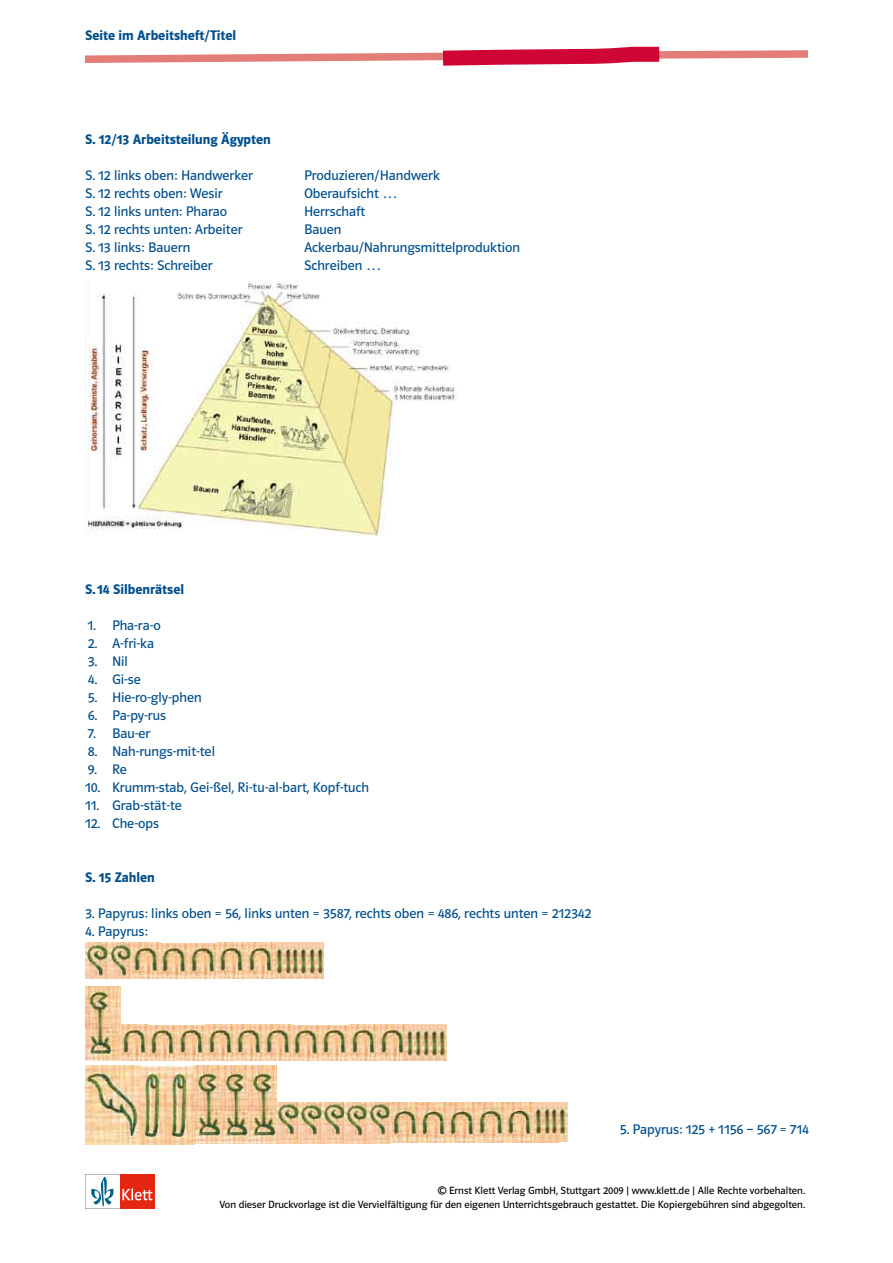
<style>
.page{position:relative;width:893px;height:1263px;background:#fff}
.page>*{position:absolute;margin:0;border:0;box-sizing:border-box;transform-origin:0 0}
.Aufgabe{font:13.95px "Polo ST11 K Buch";color:#004f8c}
.Aufgabe_Einzug{font:13.95px "Polo ST11 K Buch";color:#004f8c}
.Aufgabe-2{font:13.95px "Polo ST11 K Hfett";color:#004f8c}
.t1{font:10.5px/13.5px "Polo ST11 K Buch";color:#000;text-align:right}
</style>
<div class="page">
<svg style="left:85px;top:46px;width:723px;height:20px"></svg>
<div style="left:120px;top:1174px;width:35px;height:35px;background:#e52613"></div>
<svg style="left:85px;top:1174px;width:68px;height:35px"></svg>
<img style="left:85px;top:282px;width:372px;height:254px">
<img style="left:85px;top:943px;width:239px;height:36px">
<img style="left:85px;top:986px;width:35px;height:74px">
<img style="left:120px;top:1025px;width:326px;height:36px">
<img style="left:85px;top:1066px;width:191px;height:78px">
<img style="left:276px;top:1102px;width:201px;height:42px">
<img style="left:477px;top:1102px;width:90px;height:40px">
<div style="left:104px;top:531px;width:118px;height:9px;background:#fff"></div>
<p class="Aufgabe-2" style="left:85px;top:27px;width:153px">Seite im Arbeitsheft/Titel</p>
<p class="Aufgabe-2" style="left:85px;top:131px;width:187px">S. 12/13 Arbeitsteilung Ägypten</p>
<p class="Aufgabe" style="left:85px;top:168px;width:169px">S. 12 links oben: Handwerker</p>
<p class="Aufgabe" style="left:304px;top:168px;width:137px">Produzieren/Handwerk</p>
<p class="Aufgabe" style="left:85px;top:186px;width:139px">S. 12 rechts oben: Wesir</p>
<p class="Aufgabe" style="left:304px;top:186px;width:95px">Oberaufsicht …</p>
<p class="Aufgabe" style="left:85px;top:204px;width:144px">S. 12 links unten: Pharao</p>
<p class="Aufgabe" style="left:304px;top:204px;width:63px">Herrschaft</p>
<p class="Aufgabe" style="left:85px;top:222px;width:159px">S. 12 rechts unten: Arbeiter</p>
<p class="Aufgabe" style="left:304px;top:222px;width:39px">Bauen</p>
<p class="Aufgabe" style="left:85px;top:240px;width:107px">S. 13 links: Bauern</p>
<p class="Aufgabe" style="left:304px;top:240px;width:218px">Ackerbau/Nahrungsmittelproduktion</p>
<p class="Aufgabe" style="left:85px;top:258px;width:129px">S. 13 rechts: Schreiber</p>
<p class="Aufgabe" style="left:304px;top:258px;width:79px">Schreiben …</p>
<p class="Aufgabe-2" style="left:85px;top:581px;width:101px">S.14 Silbenrätsel</p>
<p class="Aufgabe_Einzug" style="left:88px;top:618px;width:75px">1. Pha-ra-o</p>
<p class="Aufgabe_Einzug" style="left:88px;top:636px;width:68px">2. A-fri-ka</p>
<p class="Aufgabe_Einzug" style="left:88px;top:654px;width:41px">3. Nil</p>
<p class="Aufgabe_Einzug" style="left:88px;top:672px;width:54px">4. Gi-se</p>
<p class="Aufgabe_Einzug" style="left:88px;top:690px;width:115px">5. Hie-ro-gly-phen</p>
<p class="Aufgabe_Einzug" style="left:88px;top:708px;width:80px">6. Pa-py-rus</p>
<p class="Aufgabe_Einzug" style="left:88px;top:726px;width:64px">7. Bau-er</p>
<p class="Aufgabe_Einzug" style="left:88px;top:744px;width:129px">8. Nah-rungs-mit-tel</p>
<p class="Aufgabe_Einzug" style="left:88px;top:762px;width:41px">9. Re</p>
<p class="Aufgabe_Einzug" style="left:85px;top:780px;width:286px">10. Krumm-stab, Gei-ßel, Ri-tu-al-bart, Kopf-tuch</p>
<p class="Aufgabe_Einzug" style="left:85px;top:798px;width:98px">11. Grab-stät-te</p>
<p class="Aufgabe_Einzug" style="left:85px;top:816px;width:75px">12. Che-ops</p>
<p class="Aufgabe-2" style="left:85px;top:869px;width:71px">S. 15 Zahlen</p>
<p class="Aufgabe" style="left:85px;top:906px;width:508px">3. Papyrus: links oben = 56, links unten = 3587, rechts oben = 486, rechts unten = 212342</p>
<p class="Aufgabe" style="left:85px;top:924px;width:64px">4. Papyrus:</p>
<p class="Aufgabe" style="left:620px;top:1122px;width:191px">5. Papyrus: 125 + 1156 – 567 = 714</p>
<p class="t1" style="left:219px;top:1184px;width:587px">© Ernst Klett Verlag GmbH, Stuttgart 2009 | www.klett.de | Alle Rechte vorbehalten.<br>Von dieser Druckvorlage ist die Vervielfältigung für den eigenen Unterrichtsgebrauch gestattet. Die Kopiergebühren sind abgegolten.</p>
</div>
